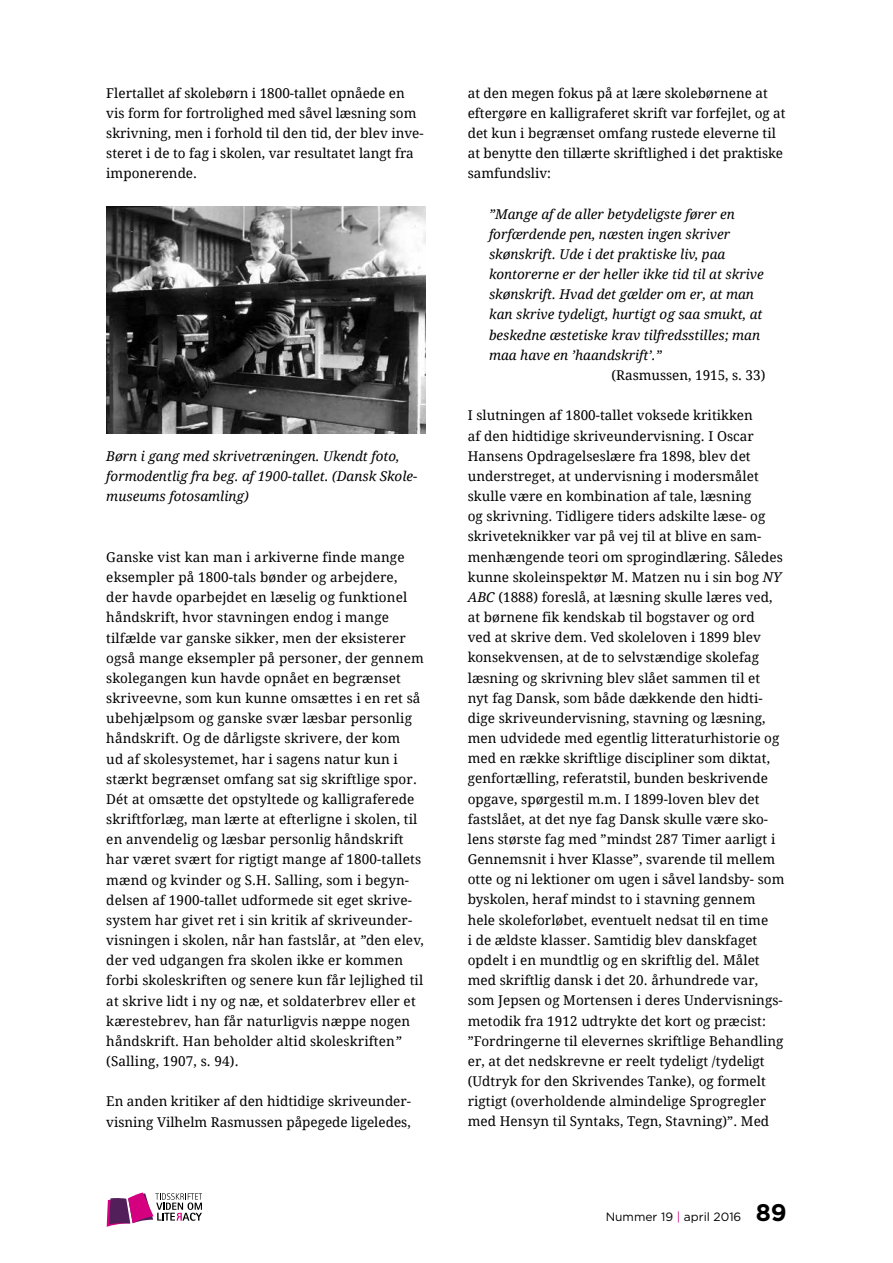
<style>
.page{position:relative;width:893px;height:1263px;background:#fff}
.page>*{position:absolute;margin:0;border:0;box-sizing:border-box;transform-origin:0 0}
.t1{font:13.5px/20.1px "Droid Serif";letter-spacing:.005em;color:#000}
.t2{font:italic 13.5px/20.1px "Droid Serif";color:#000}
.t3{font:12px "Gotham";color:#000}
.s1{font-style:italic}
.s2{color:#d4007f}
.s3{font-weight:700;font-size:24px}
</style>
<div class="page">
<img style="left:106px;top:207px;width:319px;height:226px">
<svg style="left:107px;top:1192px;width:95px;height:35px"></svg>
<p class="t1" style="left:106px;top:83px;width:319px">Flertallet af skolebørn i 1800-tallet opnåede en vis form for fortrolighed med såvel læsning som skrivning, men i forhold til den tid, der blev inve&shy;steret i de to fag i skolen, var resultatet langt fra imponerende.</p>
<p class="t2" style="left:106px;top:446px;width:313px">Børn i gang med skrivetræningen. Ukendt foto, formodentlig fra beg. af 1900-tallet. (Dansk Skole&shy;museums fotosamling)</p>
<p class="t1" style="left:106px;top:547px;width:319px">Ganske vist kan man i arkiverne finde mange eksempler på 1800-tals bønder og arbejdere,<br>der havde oparbejdet en læselig og funktionel håndskrift, hvor stavningen endog i mange tilfælde var ganske sikker, men der eksisterer også mange eksempler på personer, der gennem skolegangen kun havde opnået en begrænset skriveevne, som kun kunne omsættes i en ret så ubehjælpsom og ganske svær læsbar personlig håndskrift. Og de dårligste skrivere, der kom<br>ud af skolesystemet, har i sagens natur kun i stærkt begrænset omfang sat sig skriftlige spor.<br>Dét at omsætte det opstyltede og kalligraferede skriftforlæg, man lærte at efterligne i skolen, til en anvendelig og læsbar personlig håndskrift har været svært for rigtigt mange af 1800-tallets mænd og kvinder og S.H. Salling, som i begyn&shy;delsen af 1900-tallet udformede sit eget skrive&shy;system har givet ret i sin kritik af skriveunder&shy;visningen i skolen, når han fastslår, at <span class="s1">”</span>den elev, der ved udgangen fra skolen ikke er kommen forbi skoleskriften og senere kun får lejlighed til at skrive lidt i ny og næ, et soldaterbrev eller et kærestebrev, han får naturligvis næppe nogen håndskrift. Han beholder altid skoleskriften<span class="s1">” </span>(Salling, 1907, s. 94).</p>
<p class="t1" style="left:106px;top:1092px;width:306px">En anden kritiker af den hidtidige skriveunder&shy;visning Vilhelm Rasmussen påpegede ligeledes,</p>
<p class="t1" style="left:468px;top:83px;width:319px">at den megen fokus på at lære skolebørnene at eftergøre en kalligraferet skrift var forfejlet, og at det kun i begrænset omfang rustede eleverne til at benytte den tillærte skriftlighed i det praktiske samfundsliv:</p>
<p class="t2" style="left:489px;top:204px;width:276px">”Mange af de aller betydeligste fører en forfærdende pen, næsten ingen skriver skønskrift. Ude i det praktiske liv, paa kontorerne er der heller ikke tid til at skrive skønskrift. Hvad det gælder om er, at man kan skrive tydeligt, hurtigt og saa smukt, at beskedne æstetiske krav tilfredsstilles; man maa have en ’haandskrift’.”</p>
<p class="t1" style="left:612px;top:365px;width:155px">(Rasmussen, 1915, s. 33)</p>
<p class="t1" style="left:468px;top:406px;width:318px">I slutningen af 1800-tallet voksede kritikken<br>af den hidtidige skriveundervisning. I Oscar Hansens Opdragelseslære fra 1898, blev det understreget, at undervisning i modersmålet skulle være en kombination af tale, læsning<br>og skrivning. Tidligere tiders adskilte læse- og skriveteknikker var på vej til at blive en sam&shy;menhængende teori om sprogindlæring. Således kunne skoleinspektør M. Matzen nu i sin bog <span class="s1">NY ABC</span> (1888) foreslå, at læsning skulle læres ved, at børnene fik kendskab til bogstaver og ord<br>ved at skrive dem. Ved skoleloven i 1899 blev konsekvensen, at de to selvstændige skolefag læsning og skrivning blev slået sammen til et<br>nyt fag Dansk, som både dækkende den hidti&shy;dige skriveundervisning, stavning og læsning, men udvidede med egentlig litteraturhistorie og med en række skriftlige discipliner som diktat, genfortælling, referatstil, bunden beskrivende opgave, spørgestil m.m. I 1899-loven blev det fastslået, at det nye fag Dansk skulle være sko&shy;lens største fag med ”mindst 287 Timer aarligt i Gennemsnit i hver Klasse”, svarende til mellem otte og ni lektioner om ugen i såvel landsby- som byskolen, heraf mindst to i stavning gennem hele skoleforløbet, eventuelt nedsat til en time<br>i de ældste klasser. Samtidig blev danskfaget opdelt i en mundtlig og en skriftlig del. Målet med skriftlig dansk i det 20. århundrede var, som Jepsen og Mortensen i deres Undervisnings&shy;metodik fra 1912 udtrykte det kort og præcist: ”Fordringerne til elevernes skriftlige Behandling er, at det nedskrevne er reelt tydeligt /tydeligt (Udtryk for den Skrivendes Tanke), og formelt rigtigt (overholdende almindelige Sprogregler med Hensyn til Syntaks, Tegn, Stavning)”. Med</p>
<p class="t3" style="left:606px;top:1209px;width:182px">Nummer 19 <span class="s2">|</span> april 2016 <span class="s3">89</span></p>
</div>
